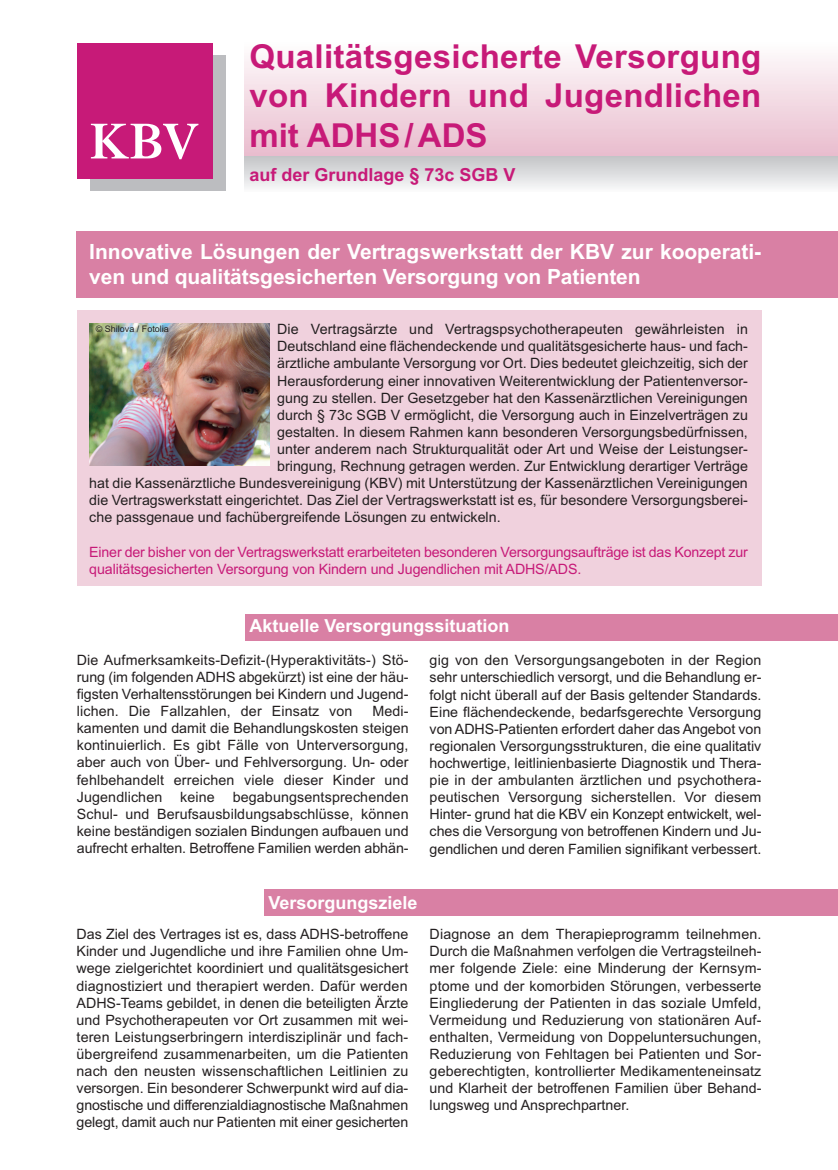
<style>
.page{position:relative;width:838px;height:1170px;background:#fff}
.page>*{position:absolute;margin:0;border:0;box-sizing:border-box;transform-origin:0 0}
.t1{font:600 51px "Times LT Std";color:#fff}
.t2{font:700 33px/39.6px "Arial";letter-spacing:.01em;color:#c71a78;text-align:justify}
.t3{font:700 21px/25.2px "Arial";color:#fff}
.t4{font:700 18px "Arial";color:#fff}
.t5{font:700 18px "Arial";color:#c71a78}
.t6{font:14.25px/17.1px "Arial";color:#231f20;text-align:justify}
.t7{font:14.25px/17.1px "Arial";letter-spacing:-.015em;color:#c71a78}
.t8{font:9px "Arial";color:#231f20}
</style>
<div class="page">
<div style="left:77px;top:311px;width:684px;height:275px;background:#f0d1dd"></div>
<svg style="left:244px;top:155px;width:594px;height:33px;background:#dbdadd"></svg>
<div style="left:244px;top:43px;width:594px;height:112px;background:linear-gradient(to bottom,#fefdfd,#e9bdce)"></div>
<div style="left:90px;top:56px;width:135px;height:135px;background:#bcbdc0"></div>
<div style="left:77px;top:43px;width:135px;height:135px;background:#c71a78"></div>
<div style="left:77px;top:231px;width:761px;height:66px;background:#d980a4"></div>
<img style="left:89px;top:323px;width:181px;height:143px">
<div style="left:264px;top:889px;width:574px;height:26px;background:#d980a4"></div>
<div style="left:245px;top:614px;width:593px;height:26px;background:#d980a4"></div>
<h1 class="t1" style="left:90px;top:122px;width:111px">KBV</h1>
<h2 class="t2" style="left:249px;top:36px;width:513px">Qualitätsgesicherte Versorgung von Kindern und Jugendlichen mit ADHS/ADS</h2>
<p class="t5" style="left:249px;top:164px;width:268px">auf der Grundlage § 73c SGB V</p>
<h3 class="t3" style="left:89px;top:239px;width:673px">Innovative Lösungen der Vertragswerkstatt der KBV zur kooperati&shy;ven und qualitätsgesicherten Versorgung von Patienten</h3>
<p class="t8" style="left:96px;top:323px;width:75px">© Shilova / Fotolia</p>
<p class="t6" style="left:277px;top:321px;width:472px">Die Vertragsärzte und Vertragspsychotherapeuten gewährleisten in</p>
<p class="t6" style="left:277px;top:338px;width:472px">Deutschland eine flächendeckende und qualitätsgesicherte haus- und fach-</p>
<p class="t6" style="left:277px;top:355px;width:472px">ärztliche ambulante Versorgung vor Ort. Dies bedeutet gleichzeitig, sich der</p>
<p class="t6" style="left:277px;top:372px;width:472px">Herausforderung einer innovativen Weiterentwicklung der Patientenversor-</p>
<p class="t6" style="left:277px;top:389px;width:472px">gung zu stellen. Der Gesetzgeber hat den Kassenärztlichen Vereinigungen</p>
<p class="t6" style="left:277px;top:406px;width:472px">durch § 73c SGB V ermöglicht, die Versorgung auch in Einzelverträgen zu</p>
<p class="t6" style="left:277px;top:423px;width:472px">gestalten. In diesem Rahmen kann besonderen Versorgungsbedürfnissen,</p>
<p class="t6" style="left:277px;top:440px;width:472px">unter anderem nach Strukturqualität oder Art und Weise der Leistungser-</p>
<p class="t6" style="left:277px;top:457px;width:472px">bringung, Rechnung getragen werden. Zur Entwicklung derartiger Verträge</p>
<p class="t6" style="left:89px;top:474px;width:660px">hat die Kassenärztliche Bundesvereinigung (KBV) mit Unterstützung der Kassenärztlichen Vereinigungen</p>
<p class="t6" style="left:89px;top:492px;width:660px">die Vertragswerkstatt eingerichtet. Das Ziel der Vertragswerkstatt ist es, für besondere Versorgungsberei-</p>
<p class="t6" style="left:89px;top:509px;width:413px">che passgenaue und fachübergreifende Lösungen zu entwickeln.</p>
<p class="t7" style="left:89px;top:543px;width:660px">Einer der bisher von der Vertragswerkstatt erarbeiteten besonderen Versorgungsaufträge ist das Konzept zur qualitätsgesicherten Versorgung von Kindern und Jugendlichen mit ADHS/ADS.</p>
<p class="t4" style="left:249px;top:615px;width:262px">Aktuelle Versorgungssituation</p>
<p class="t6" style="left:77px;top:651px;width:333px">Die Aufmerksamkeits-Defizit-(Hyperaktivitäts-) Stö&shy;rung (im folgenden ADHS abgekürzt) ist eine der häu&shy;figsten Verhaltensstörungen bei Kindern und Jugend&shy;lichen. Die Fallzahlen, der Einsatz von</p>
<p class="t6" style="left:429px;top:651px;width:333px">gig von den Versorgungsangeboten in der Region sehr unterschiedlich versorgt, und die Behandlung er&shy;folgt nicht überall auf der Basis geltender Standards.<br>Eine flächendeckende, bedarfsgerechte Versorgung von ADHS-Patienten erfordert daher das Angebot von regionalen Versorgungsstrukturen, die eine qualitativ hochwertige, leitlinienbasierte Diagnostik und Thera&shy;pie in der ambulanten ärztlichen und psychothera&shy;peutischen Versorgung sicherstellen. Vor diesem Hinter- grund hat die KBV ein Konzept entwickelt, wel&shy;ches die Versorgung von betroffenen Kindern und Ju&shy;gendlichen und deren Familien signifikant verbessert.</p>
<p class="t6" style="left:77px;top:702px;width:333px;text-indent:295px">Medi&shy;kamenten und damit die Behandlungskosten steigen kontinuierlich. Es gibt Fälle von Unterversorgung, aber auch von Über- und Fehlversorgung. Un- oder fehlbehandelt erreichen viele dieser Kinder und Jugendlichen keine begabungsentsprechenden Schul- und Berufsausbildungsabschlüsse, können keine beständigen sozialen Bindungen aufbauen und aufrecht erhalten. Betroffene Familien werden abhän-</p>
<p class="t4" style="left:268px;top:892px;width:151px">Versorgungsziele</p>
<p class="t6" style="left:77px;top:925px;width:333px">Das Ziel des Vertrages ist es, dass ADHS-betroffene Kinder und Jugendliche und ihre Familien ohne Um&shy;wege zielgerichtet koordiniert und qualitätsgesichert diagnostiziert und therapiert werden. Dafür werden ADHS-Teams gebildet, in denen die beteiligten Ärzte und Psychotherapeuten vor Ort zusammen mit wei&shy;teren Leistungserbringern interdisziplinär und fach&shy;übergreifend zusammenarbeiten, um die Patienten nach den neusten wissenschaftlichen Leitlinien zu versorgen. Ein besonderer Schwerpunkt wird auf dia&shy;gnostische und differenzialdiagnostische Maßnahmen gelegt, damit auch nur Patienten mit einer gesicherten</p>
<p class="t6" style="left:429px;top:925px;width:333px">Diagnose an dem Therapieprogramm teilnehmen.<br>Durch die Maßnahmen verfolgen die Vertragsteilneh&shy;mer folgende Ziele: eine Minderung der Kernsym&shy;ptome und der komorbiden Störungen, verbesserte Eingliederung der Patienten in das soziale Umfeld, Vermeidung und Reduzierung von stationären Auf&shy;enthalten, Vermeidung von Doppeluntersuchungen, Reduzierung von Fehltagen bei Patienten und Sor&shy;geberechtigten, kontrollierter Medikamenteneinsatz und Klarheit der betroffenen Familien über Behand&shy;lungsweg und Ansprechpartner.</p>
</div>
